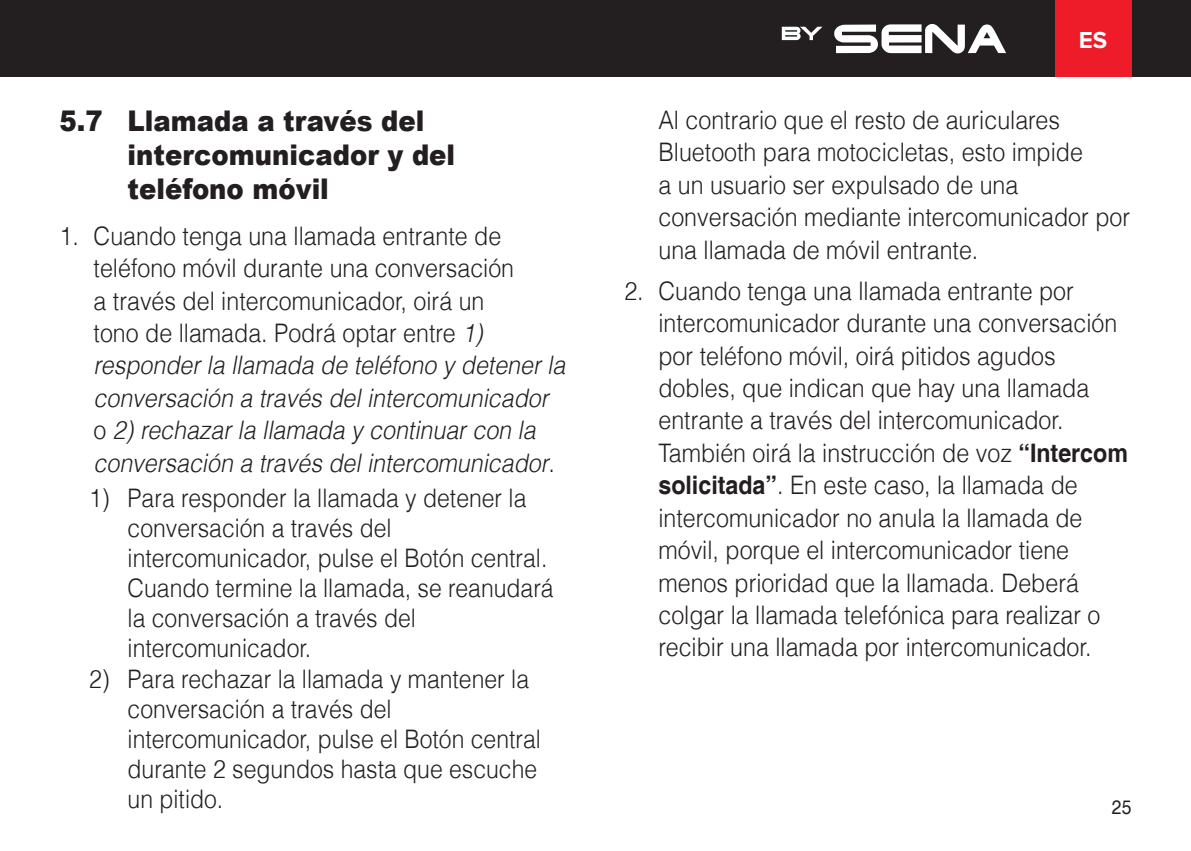
<style>
.page{position:relative;width:1191px;height:851px;background:#fff}
.page>*{position:absolute;margin:0;border:0;box-sizing:border-box;transform-origin:0 0}
.t1{font:900 28.5px/34.2px "Arial";color:#231f20;scale:.91 1}
.t2{font:300 25.5px/32.4px "Helvetica LT";color:#231f20;scale:.91 1}
.t3{font:300 25.5px/30px "Helvetica LT";color:#231f20;scale:.9 1}
.t4{font:italic 300 25.5px/32.4px "Helvetica LT";color:#231f20;scale:.91 1}
.t5{font:700 24px "Proxima Nova";color:#fff}
.t6{font:19.5px "Helvetica";color:#231f20;scale:.9 1}
.s1{font-style:normal}
.s2{font-family:"Helvetica";font-weight:700}
</style>
<div class="page">
<div style="left:0;top:0;width:1191px;height:77px;background:#231f20"></div>
<div style="left:1054px;top:0;width:77px;height:77px;background:#ee1c28"></div>
<svg style="left:834px;top:24px;width:172px;height:29px"></svg>
<svg style="left:782px;top:27px;width:40px;height:13px"></svg>
<p class="t1" style="left:128px;top:103px;width:361px;text-indent:-68px">5.7 Llamada a través del intercomunicador y del teléfono móvil</p>
<p class="t4" style="left:94px;top:219px;width:526px;text-indent:-34px"><span class="s1">1. Cuando tenga una llamada entrante de teléfono móvil durante una conversación<br>a través del intercomunicador, oirá un<br>tono de llamada. Podrá optar entre</span> 1) responderla llamada de teléfono y detenerla conversación a través delintercomunicador <span class="s1">o</span> 2)rechazarla llamada y continuarcon la conversación a través delintercomunicador<span class="s1">.</span></p>
<p class="t3" style="left:128px;top:482px;width:475px;text-indent:-38px">1) Para responder la llamada y detener la conversación a través del intercomunicador, pulse el Botón central.<br>Cuando termine la llamada, se reanudará la conversación a través del intercomunicador.</p>
<p class="t3" style="left:128px;top:663px;width:461px;text-indent:-38px">2) Para rechazar la llamada y mantener la conversación a través del intercomunicador, pulse el Botón central durante 2 segundos hasta que escuche un pitido.</p>
<p class="t5" style="left:1079px;top:26px;width:30px">ES</p>
<p class="t2" style="left:658px;top:103px;width:520px">Al contrario que el resto de auriculares Bluetooth para motocicletas, esto impide<br>a un usuario ser expulsado de una conversación mediante intercomunicador por una llamada de móvil entrante.</p>
<p class="t2" style="left:658px;top:274px;width:517px;text-indent:-34px">2. Cuando tenga una llamada entrante por intercomunicador durante una conversación por teléfono móvil, oirá pitidos agudos dobles, que indican que hay una llamada entrante a través del intercomunicador.<br>También oirá la instrucción de voz <span class="s2">“Intercom solicitada”</span>. En este caso, la llamada de intercomunicador no anula la llamada de móvil, porque el intercomunicador tiene menos prioridad que la llamada. Deberá colgar la llamada telefónica para realizar o recibir una llamada por intercomunicador.</p>
<p class="t6" style="left:1112px;top:795px;width:23px">25</p>
</div>
